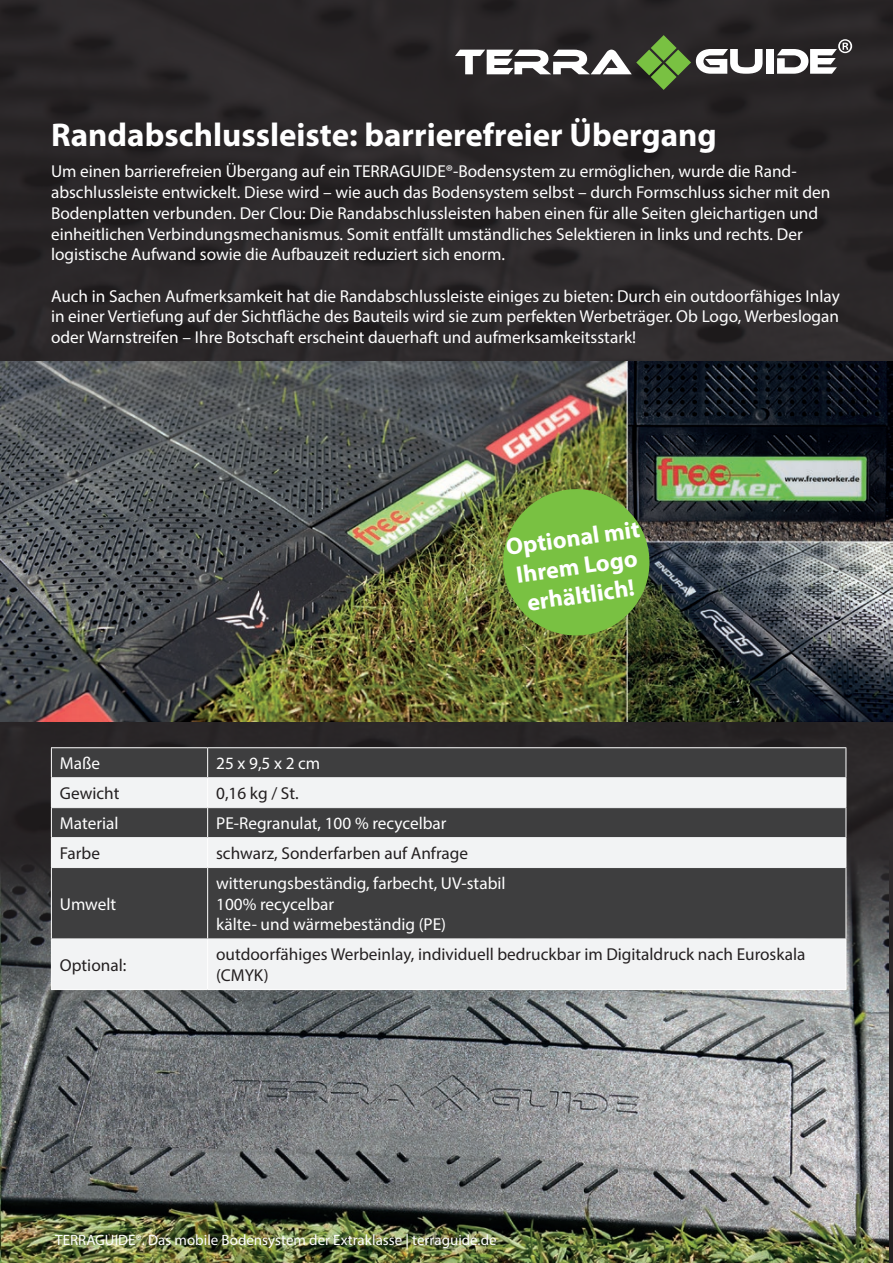
<style>
.page{position:relative;width:893px;height:1263px;background:#2a2728}
.page>*{position:absolute;margin:0;border:0;box-sizing:border-box;transform-origin:0 0}
.t1{font:700 33px "Myriad Pro";color:#fff}
.t2{font:700 24px/28.8px "Myriad Pro";color:#fff}
.t3{font:17.25px/20.7px "Myriad Pro";color:#fff}
.t4{font:17.25px/20.7px "Myriad Pro";color:#231f20}
.t5{font:15px "Myriad Pro";color:#fff}
</style>
<div class="page">
<img style="left:0;top:811px;width:889px;height:452px">
<img style="left:0;top:361px;width:893px;height:360px">
<div style="left:52px;top:748px;width:794px;height:29px;background:#3e3e3f"></div>
<svg style="left:52px;top:778px;width:794px;height:211px;background:#9c9c9d"></svg>
<svg style="left:207px;top:748px;width:1px;height:119px"></svg>
<hr style="left:207px;top:868px;width:1px;height:70px;background:#fff">
<hr style="left:207px;top:939px;width:1px;height:50px;background:#fff">
<hr style="left:51px;top:938px;width:157px;height:1px;background:#f2f3f4">
<hr style="left:208px;top:938px;width:638px;height:1px;background:#f2f3f4">
<hr style="left:51px;top:837px;width:157px;height:1px;background:#f2f3f4">
<hr style="left:208px;top:837px;width:638px;height:1px;background:#f2f3f4">
<hr style="left:51px;top:867px;width:157px;height:1px;background:#f2f3f4">
<hr style="left:208px;top:867px;width:638px;height:1px;background:#f2f3f4">
<hr style="left:51px;top:777px;width:157px;height:1px;background:#f2f3f4">
<hr style="left:208px;top:777px;width:638px;height:1px;background:#f2f3f4">
<hr style="left:51px;top:807px;width:157px;height:1px;background:#f2f3f4">
<hr style="left:208px;top:807px;width:638px;height:1px;background:#f2f3f4">
<hr style="left:51px;top:747px;width:157px;height:1px;background:#fff">
<hr style="left:208px;top:747px;width:638px;height:1px;background:#fff">
<hr style="left:51px;top:868px;width:1px;height:70px;background:#fff">
<hr style="left:846px;top:868px;width:1px;height:70px;background:#fff">
<svg style="left:51px;top:748px;width:1px;height:119px"></svg>
<svg style="left:846px;top:748px;width:1px;height:119px"></svg>
<hr style="left:51px;top:939px;width:1px;height:50px;background:#fff">
<hr style="left:846px;top:939px;width:1px;height:50px;background:#fff">
<hr style="left:51px;top:989px;width:157px;height:1px;background:#fff">
<hr style="left:208px;top:989px;width:638px;height:1px;background:#fff">
<svg style="left:498px;top:484px;width:156px;height:156px;background:#6fa33c"></svg>
<div style="left:766px;top:49px;width:8px;height:25px;background:#fff"></div>
<svg style="left:777px;top:39px;width:75px;height:35px"></svg>
<svg style="left:455px;top:35px;width:308px;height:55px"></svg>
<p class="t1" style="left:51px;top:113px;width:667px">Randabschlussleiste: barrierefreier Übergang</p>
<p class="t3" style="left:51px;top:161px;width:781px">Um einen barrierefreien Übergang auf ein TERRAGUIDE®-Bodensystem zu ermöglichen, wurde die Rand&shy;abschlussleiste entwickelt. Diese wird – wie auch das Bodensystem selbst – durch Formschluss sicher mit den Bodenplatten verbunden. Der Clou: Die Randabschlussleisten haben einen für alle Seiten gleichartigen und einheitlichen Verbindungsmechanismus. Somit entfällt umständliches Selektieren in links und rechts. Der logistische Aufwand sowie die Aufbauzeit reduziert sich enorm.</p>
<p class="t3" style="left:51px;top:285px;width:790px;text-align:justify">Auch in Sachen Aufmerksamkeit hat die Randabschlussleiste einiges zu bieten: Durch ein outdoorfähiges Inlay in einer Vertiefung auf der Sichtfläche des Bauteils wird sie zum perfekten Werbeträger. Ob Logo, Werbeslogan oder Warnstreifen – Ihre Botschaft erscheint dauerhaft und aufmerksamkeitsstark!</p>
<p class="t2" style="left:504px;top:532px;width:137px;rotate:-8deg">Optional mit<br>Ihrem Logo erhältlich!</p>
<p class="t3" style="left:60px;top:753px;width:42px">Maße</p>
<p class="t3" style="left:216px;top:753px;width:106px">25 x 9,5 x 2 cm</p>
<p class="t4" style="left:60px;top:783px;width:61px">Gewicht</p>
<p class="t4" style="left:216px;top:783px;width:84px">0,16 kg / St.</p>
<p class="t3" style="left:60px;top:813px;width:60px">Material</p>
<p class="t3" style="left:216px;top:813px;width:232px">PE-Regranulat, 100 % recycelbar</p>
<p class="t4" style="left:60px;top:843px;width:42px">Farbe</p>
<p class="t4" style="left:216px;top:843px;width:253px">schwarz, Sonderfarben auf Anfrage</p>
<p class="t3" style="left:60px;top:893px;width:58px">Umwelt</p>
<p class="t3" style="left:216px;top:872px;width:291px">witterungsbeständig, farbecht, UV-stabil</p>
<p class="t3" style="left:216px;top:893px;width:120px">100% recycelbar</p>
<p class="t3" style="left:216px;top:914px;width:232px">kälte- und wärmebeständig (PE)</p>
<p class="t4" style="left:60px;top:954px;width:68px">Optional:</p>
<p class="t4" style="left:216px;top:944px;width:591px">outdoorfähiges Werbeinlay, individuell bedruckbar im Digitaldruck nach Euroskala (CMYK)</p>
<p class="t5" style="left:55px;top:1231px;width:443px">TERRAGUIDE®. Das mobile Bodensystem der Extraklasse | terraguide.de</p>
</div>
